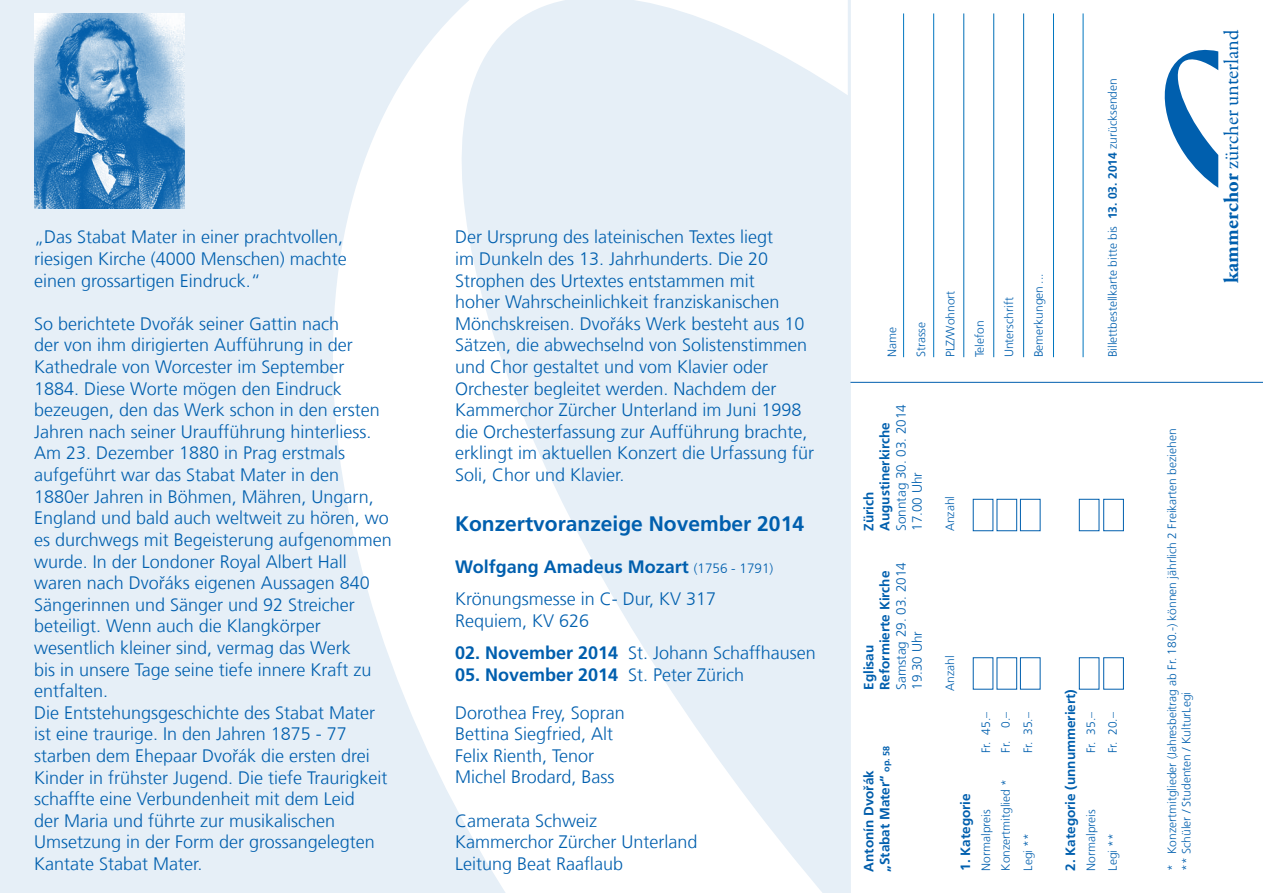
<style>
.page{position:relative;width:1263px;height:893px;background:#fff}
.page>*{position:absolute;margin:0;border:0;box-sizing:border-box;transform-origin:0 0}
.t1{font:700 21px "Frutiger LT Com";color:#005fae}
.t2{font:20.7px "Garamond Premr Pro";letter-spacing:-.01em;color:#005fae}
.t3{font:300 18px/21.6px "Frutiger LT Com";color:#005fae}
.t4{font:700 13.5px "Frutiger LT Com";color:#005fae}
.t5{font:300 13.5px "Frutiger LT Com";color:#005fae}
.t6{font:700 13.5px "Frutiger LT Com";color:#005daa}
.t7{font:300 12px/14.4px "Frutiger LT Com";color:#005fae}
.t8{font:700 9px "Frutiger LT Com";color:#005fae}
.s1{font-weight:700}
.s2{font-size:13.5px}
.s3{font-family:"Adobe Garamond Pro";font-weight:700}
</style>
<div class="page">
<div style="left:0;top:0;width:850px;height:893px;background:#e6eff7"></div>
<svg style="left:333px;top:0;width:515px;height:893px"></svg>
<hr style="left:850px;top:382px;width:413px;height:1px;background:#005fae">
<div style="left:1020px;top:657px;width:20px;height:33px;border:1px solid #005fae"></div>
<div style="left:996px;top:657px;width:21px;height:33px;border:1px solid #005fae"></div>
<div style="left:1079px;top:657px;width:20px;height:33px;border:1px solid #005fae"></div>
<div style="left:1103px;top:657px;width:21px;height:33px;border:1px solid #005fae"></div>
<hr style="left:933px;top:13px;width:1px;height:344px;background:#0076c0">
<hr style="left:963px;top:13px;width:1px;height:344px;background:#006fb7">
<hr style="left:993px;top:13px;width:1px;height:344px;background:#006fb7">
<hr style="left:1023px;top:13px;width:1px;height:344px;background:#006fb7">
<hr style="left:1083px;top:13px;width:1px;height:344px;background:#0076c0">
<hr style="left:903px;top:13px;width:1px;height:344px;background:#0076c0">
<svg style="left:1164px;top:49px;width:54px;height:139px"></svg>
<hr style="left:1053px;top:13px;width:1px;height:344px;background:#0076c0">
<div style="left:1020px;top:499px;width:20px;height:32px;border:1px solid #005fae"></div>
<div style="left:996px;top:499px;width:21px;height:32px;border:1px solid #005fae"></div>
<div style="left:1079px;top:499px;width:20px;height:32px;border:1px solid #005fae"></div>
<div style="left:1103px;top:499px;width:21px;height:32px;border:1px solid #005fae"></div>
<img style="left:34px;top:13px;width:151px;height:195px">
<p class="t3" style="left:34px;top:227px;width:314px">„Das Stabat Mater in einer prachtvollen, riesigen Kirche (4000 Menschen) machte einen grossartigen Eindruck.“</p>
<p class="t3" style="left:34px;top:313px;width:359px">So berichtete Dvořák seiner Gattin nach<br>der von ihm dirigierten Aufführung in der Kathedrale von Worcester im September 1884. Diese Worte mögen den Eindruck bezeugen, den das Werk schon in den ersten Jahren nach seiner Uraufführung hinterliess.<br>Am 23. Dezember 1880 in Prag erstmals aufgeführt war das Stabat Mater in den 1880er Jahren in Böhmen, Mähren, Ungarn, England und bald auch weltweit zu hören, wo es durchwegs mit Begeisterung aufgenommen wurde. In der Londoner Royal Albert Hall waren nach Dvořáks eigenen Aussagen 840<br>Sängerinnen und Sänger und 92 Streicher beteiligt. Wenn auch die Klangkörper wesentlich kleiner sind, vermag das Werk<br>bis in unsere Tage seine tiefe innere Kraft zu entfalten.<br>Die Entstehungsgeschichte des Stabat Mater ist eine traurige. In den Jahren 1875 - 77 starben dem Ehepaar Dvořák die ersten drei Kinder in frühster Jugend. Die tiefe Traurigkeit schaffte eine Verbundenheit mit dem Leid<br>der Maria und führte zur musikalischen Umsetzung in der Form der grossangelegten Kantate Stabat Mater.</p>
<p class="t3" style="left:455px;top:226px;width:361px">Der Ursprung des lateinischen Textes liegt<br>im Dunkeln des 13. Jahrhunderts. Die 20<br>Strophen des Urtextes entstammen mit<br>hoher Wahrscheinlichkeit franziskanischen Mönchskreisen. Dvořáks Werk besteht aus 10<br>Sätzen, die abwechselnd von Solistenstimmen und Chor gestaltet und vom Klavier oder Orchester begleitet werden. Nachdem der Kammerchor Zürcher Unterland im Juni 1998 die Orchesterfassung zur Aufführung brachte, erklingt im aktuellen Konzert die Urfassung für Soli, Chor und Klavier.</p>
<p class="t1" style="left:455px;top:512px;width:350px">Konzertvoranzeige November 2014</p>
<p class="t3" style="left:455px;top:550px;width:320px;line-height:32.4px"><span class="s1">Wolfgang Amadeus Mozart</span> <span class="s2">(1756 - 1791)<br></span>Krönungsmesse in C- Dur, KV 317</p>
<p class="t3" style="left:455px;top:610px;width:136px">Requiem, KV 626</p>
<p class="t3" style="left:455px;top:642px;width:362px"><span class="s1">02. November 2014</span> St. Johann Schaffhausen</p>
<p class="t3" style="left:455px;top:656px;width:291px;line-height:37.8px"><span class="s1">05. November 2014</span> St. Peter Zürich<br>Dorothea Frey, Sopran</p>
<p class="t3" style="left:455px;top:723px;width:161px">Bettina Siegfried, Alt<br>Felix Rienth, Tenor<br>Michel Brodard, Bass</p>
<p class="t3" style="left:455px;top:810px;width:244px">Camerata Schweiz<br>Kammerchor Zürcher Unterland<br>Leitung Beat Raaflaub</p>
<p class="t7" style="left:885px;top:357px;width:31px;rotate:-90deg">Name</p>
<p class="t7" style="left:914px;top:357px;width:37px;rotate:-90deg">Strasse</p>
<p class="t5" style="left:893px;top:531px;width:128px;rotate:-90deg">Sonntag 30. 03. 2014</p>
<p class="t4" style="left:877px;top:531px;width:110px;rotate:-90deg">Augustinerkirche</p>
<p class="t5" style="left:909px;top:531px;width:60px;rotate:-90deg">17.00 Uhr</p>
<p class="t4" style="left:861px;top:531px;width:41px;rotate:-90deg">Zürich</p>
<p class="t5" style="left:893px;top:690px;width:129px;rotate:-90deg">Samstag 29. 03. 2014</p>
<p class="t4" style="left:877px;top:690px;width:121px;rotate:-90deg">Reformierte Kirche</p>
<p class="t5" style="left:909px;top:690px;width:60px;rotate:-90deg">19.30 Uhr</p>
<p class="t4" style="left:861px;top:690px;width:47px;rotate:-90deg">Eglisau</p>
<p class="t8" style="left:881px;top:771px;width:28px;rotate:-90deg">op. 58</p>
<p class="t6" style="left:861px;top:871px;width:103px;rotate:-90deg">Antonín Dvořák</p>
<p class="t4" style="left:877px;top:871px;width:98px;rotate:-90deg">„Stabat Mater“</p>
<p class="t7" style="left:943px;top:357px;width:68px;rotate:-90deg">PLZ/Wohnort</p>
<p class="t7" style="left:972px;top:357px;width:38px;rotate:-90deg">Telefon</p>
<p class="t7" style="left:1002px;top:357px;width:61px;rotate:-90deg">Unterschrift</p>
<p class="t7" style="left:1031px;top:357px;width:85px;rotate:-90deg">Bemerkungen ...</p>
<p class="t7" style="left:1106px;top:357px;width:280px;rotate:-90deg">Billettbestellkarte bitte bis <span class="s1">13. 03. 2014</span> zurücksenden</p>
<p class="t7" style="left:943px;top:531px;width:37px;rotate:-90deg">Anzahl</p>
<p class="t7" style="left:943px;top:691px;width:37px;rotate:-90deg">Anzahl</p>
<p class="t7" style="left:979px;top:753px;width:42px;rotate:-90deg">Fr. 45.–</p>
<p class="t7" style="left:998px;top:753px;width:42px;rotate:-90deg">Fr. 0.–</p>
<p class="t7" style="left:1021px;top:753px;width:42px;rotate:-90deg">Fr. 35.–</p>
<p class="t4" style="left:958px;top:871px;width:79px;rotate:-90deg">1. Kategorie</p>
<p class="t7" style="left:979px;top:871px;width:63px;rotate:-90deg">Normalpreis</p>
<p class="t7" style="left:998px;top:871px;width:93px;rotate:-90deg">Konzertmitglied *</p>
<p class="t7" style="left:1021px;top:871px;width:39px;rotate:-90deg">Legi **</p>
<p class="t4" style="left:1063px;top:871px;width:183px;rotate:-90deg">2. Kategorie (unnummeriert)</p>
<p class="t7" style="left:1084px;top:753px;width:42px;rotate:-90deg">Fr. 35.–</p>
<p class="t7" style="left:1084px;top:871px;width:63px;rotate:-90deg">Normalpreis</p>
<p class="t7" style="left:1105px;top:753px;width:42px;rotate:-90deg">Fr. 20.–</p>
<p class="t7" style="left:1105px;top:871px;width:39px;rotate:-90deg">Legi **</p>
<p class="t2" style="left:1219px;top:283px;width:255px;rotate:-90deg"><span class="s3">kammerchor</span> zürcher unterland</p>
<p class="t7" style="left:1165px;top:871px;width:443px;rotate:-90deg">* Konzertmitglieder (Jahresbeitrag ab Fr. 180.-) können jährlich 2 Freikarten beziehen ** Schüler / Studenten / KulturLegi</p>
</div>
